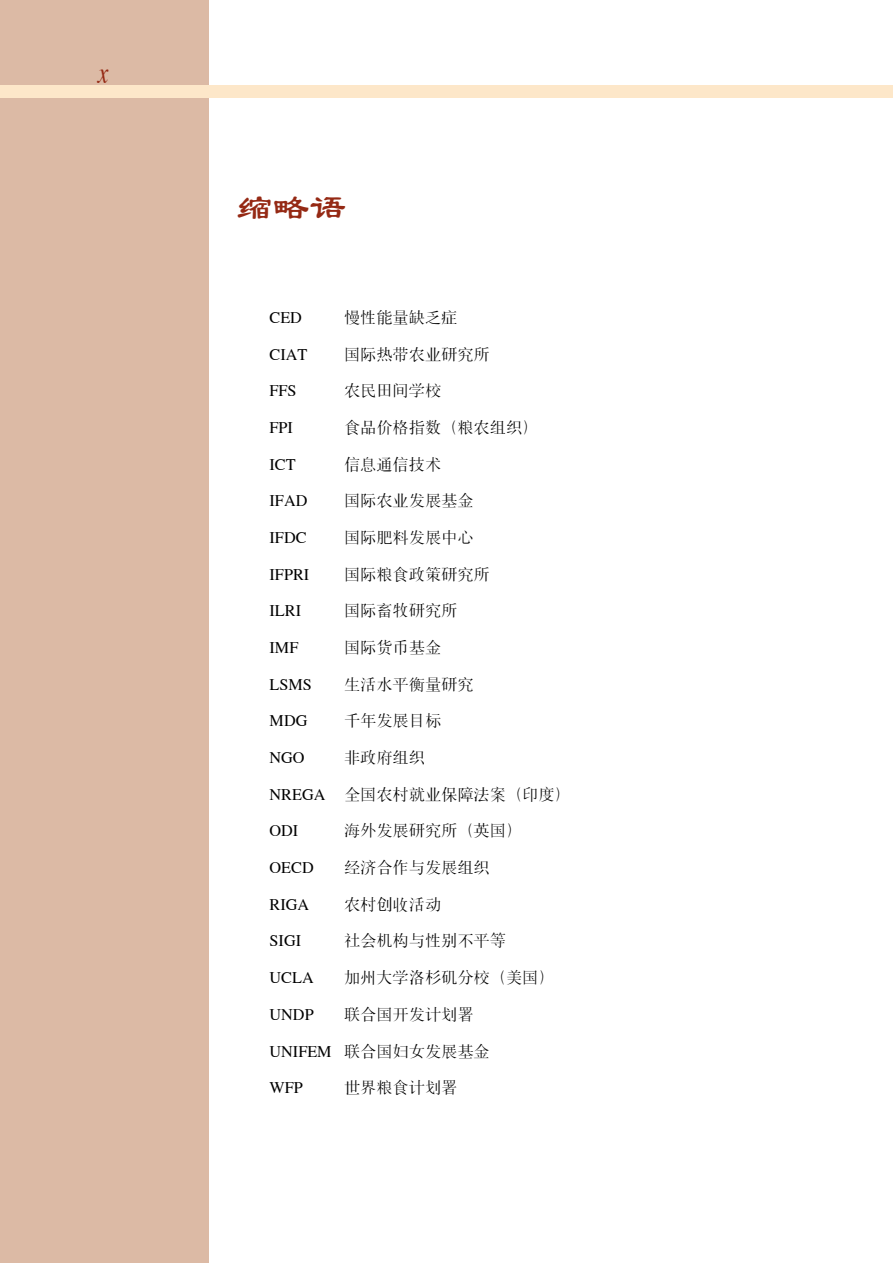
<style>
.page{position:relative;width:893px;height:1263px;background:#fff}
.page>*{position:absolute;margin:0;border:0;box-sizing:border-box;transform-origin:0 0}
.t1{font:36px "CT Li Shu SJ";color:#952914}
.t2{font:italic 30px "Times";color:#952914;scale:.8 1}
.t3{font:16.2px "CT Song Ti SJ";color:#000}
</style>
<div class="page">
<div style="left:0;top:0;width:208px;height:1263px;background:#dcbaa5"></div>
<div style="left:0;top:85px;width:893px;height:13px;background:#fde7c9"></div>
<h2 class="t2" style="left:98px;top:47px;width:15px">x</h2>
<h1 class="t1" style="left:236px;top:189px;width:111px">缩略语</h1>
<p class="t3" style="left:270px;top:309px;width:34px">CED</p>
<p class="t3" style="left:344px;top:309px;width:115px">慢性能量缺乏症</p>
<p class="t3" style="left:270px;top:346px;width:39px">CIAT</p>
<p class="t3" style="left:344px;top:346px;width:147px">国际热带农业研究所</p>
<p class="t3" style="left:270px;top:382px;width:29px">FFS</p>
<p class="t3" style="left:344px;top:382px;width:99px">农民田间学校</p>
<p class="t3" style="left:270px;top:419px;width:25px">FPI</p>
<p class="t3" style="left:344px;top:419px;width:196px">食品价格指数（粮农组织）</p>
<p class="t3" style="left:270px;top:456px;width:28px">ICT</p>
<p class="t3" style="left:344px;top:456px;width:99px">信息通信技术</p>
<p class="t3" style="left:270px;top:492px;width:39px">IFAD</p>
<p class="t3" style="left:344px;top:492px;width:131px">国际农业发展基金</p>
<p class="t3" style="left:270px;top:529px;width:38px">IFDC</p>
<p class="t3" style="left:344px;top:529px;width:131px">国际肥料发展中心</p>
<p class="t3" style="left:270px;top:566px;width:41px">IFPRI</p>
<p class="t3" style="left:344px;top:566px;width:147px">国际粮食政策研究所</p>
<p class="t3" style="left:270px;top:602px;width:33px">ILRI</p>
<p class="t3" style="left:344px;top:602px;width:115px">国际畜牧研究所</p>
<p class="t3" style="left:270px;top:639px;width:30px">IMF</p>
<p class="t3" style="left:344px;top:639px;width:99px">国际货币基金</p>
<p class="t3" style="left:270px;top:676px;width:44px">LSMS</p>
<p class="t3" style="left:344px;top:676px;width:131px">生活水平衡量研究</p>
<p class="t3" style="left:270px;top:712px;width:39px">MDG</p>
<p class="t3" style="left:344px;top:712px;width:99px">千年发展目标</p>
<p class="t3" style="left:270px;top:749px;width:37px">NGO</p>
<p class="t3" style="left:344px;top:749px;width:83px">非政府组织</p>
<p class="t3" style="left:270px;top:786px;width:303px">NREGA 全国农村就业保障法案（印度）</p>
<p class="t3" style="left:270px;top:823px;width:30px">ODI</p>
<p class="t3" style="left:344px;top:823px;width:180px">海外发展研究所（英国）</p>
<p class="t3" style="left:270px;top:859px;width:46px">OECD</p>
<p class="t3" style="left:344px;top:859px;width:147px">经济合作与发展组织</p>
<p class="t3" style="left:270px;top:896px;width:41px">RIGA</p>
<p class="t3" style="left:344px;top:896px;width:99px">农村创收活动</p>
<p class="t3" style="left:270px;top:933px;width:33px">SIGI</p>
<p class="t3" style="left:344px;top:933px;width:164px">社会机构与性别不平等</p>
<p class="t3" style="left:270px;top:969px;width:46px">UCLA</p>
<p class="t3" style="left:344px;top:969px;width:212px">加州大学洛杉矶分校（美国）</p>
<p class="t3" style="left:270px;top:1006px;width:46px">UNDP</p>
<p class="t3" style="left:344px;top:1006px;width:131px">联合国开发计划署</p>
<p class="t3" style="left:270px;top:1043px;width:222px">UNIFEM 联合国妇女发展基金</p>
<p class="t3" style="left:270px;top:1079px;width:35px">WFP</p>
<p class="t3" style="left:344px;top:1079px;width:115px">世界粮食计划署</p>
</div>
